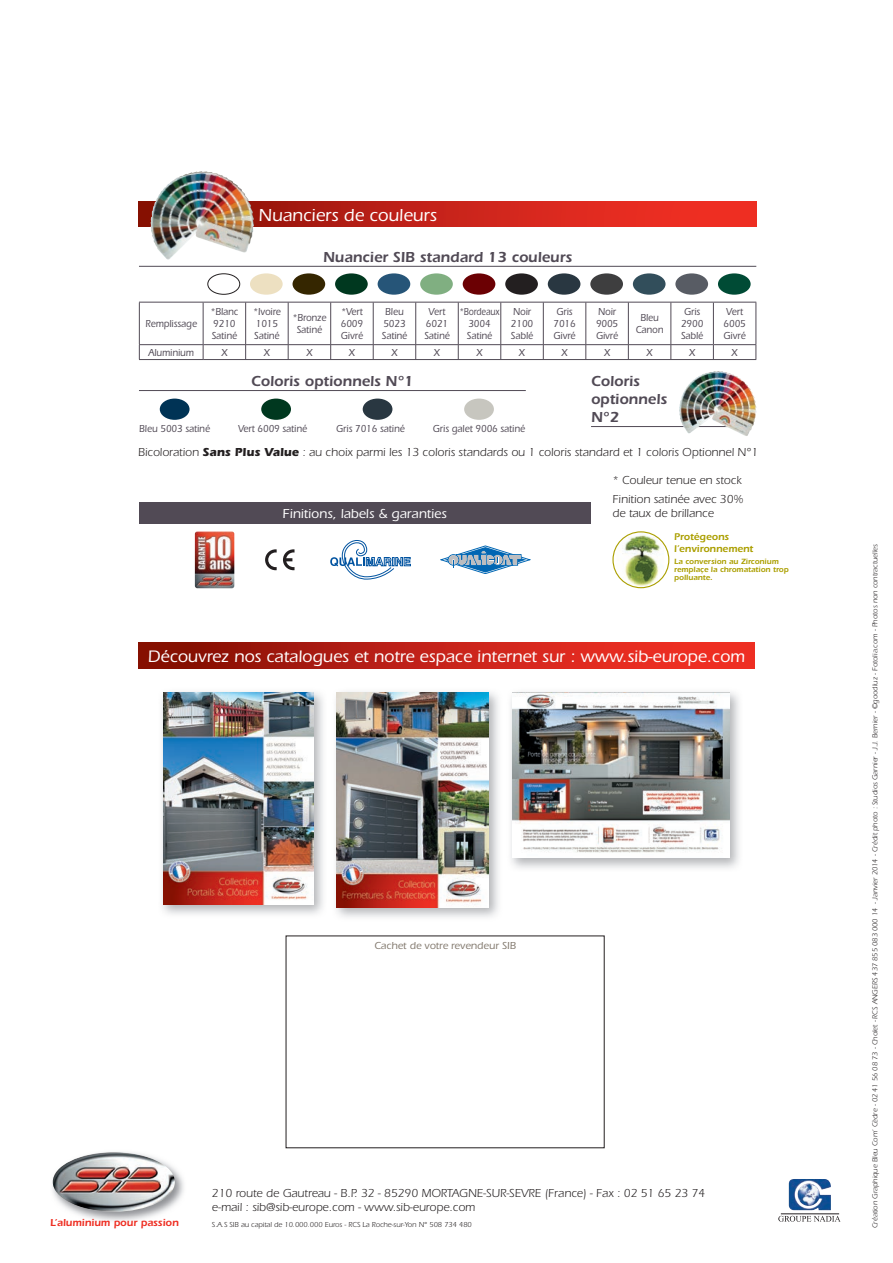
<style>
.page{position:relative;width:893px;height:1263px;background:#fff}
.page>*{position:absolute;margin:0;border:0;box-sizing:border-box;transform-origin:0 0}
.t1{font:500 18px "Itc Eras";color:#fff}
.t2{font:500 17.25px "Itc Eras";color:#fff}
.t3{font:600 15px/18px "Itc Eras";color:#514a55}
.t4{font:500 13.5px "Itc Eras";color:#fff}
.t5{font:12px/14.4px "Itc Eras";color:#231f20}
.t6{font:500 10.5px/12px "Itc Eras";color:#514a55;scale:.9 1}
.t7{font:500 10.5px "Itc Eras";color:#837a6f}
.t8{font:600 10.5px "Itc Eras";color:#ee2e22}
.t9{font:500 10.5px/12px "Itc Eras";color:#514a55;text-align:center;scale:.8 1}
.t10{font:500 10.5px "Itc Eras";color:#514a55}
.t11{font:600 10.2px/12.1px "Itc Eras";color:#ab9f01}
.t12{font:600 7.8px/7.8px "Itc Eras";color:#ab9f01}
.t13{font:7.5px "Itc Eras";color:#231f20}
.s1{font-weight:700}
</style>
<div class="page">
<img style="left:789px;top:1179px;width:42px;height:31px">
<svg style="left:778px;top:1216px;width:63px;height:6px"></svg>
<hr style="left:781px;top:1213px;width:58px;height:1px;background:#231f20">
<img style="left:52px;top:1169px;width:132px;height:52px">
<img style="left:53px;top:1152px;width:122px;height:60px">
<img style="left:336px;top:692px;width:163px;height:225px">
<img style="left:337px;top:693px;width:151px;height:214px">
<img style="left:162px;top:692px;width:161px;height:223px">
<img style="left:163px;top:693px;width:150px;height:212px">
<div style="left:139px;top:503px;width:451px;height:21px;background:#514a55"></div>
<img style="left:195px;top:531px;width:39px;height:57px">
<svg style="left:330px;top:540px;width:81px;height:39px"></svg>
<svg style="left:440px;top:546px;width:90px;height:28px"></svg>
<svg style="left:283px;top:549px;width:11px;height:21px"></svg>
<svg style="left:265px;top:549px;width:12px;height:21px"></svg>
<hr style="left:139px;top:266px;width:617px;height:1px;background:#514a55">
<hr style="left:139px;top:302px;width:1px;height:42px;background:#514a55">
<hr style="left:139px;top:302px;width:64px;height:1px;background:#514a55">
<hr style="left:203px;top:302px;width:1px;height:42px;background:#514a55">
<hr style="left:203px;top:302px;width:510px;height:1px;background:#514a55">
<hr style="left:245px;top:302px;width:1px;height:42px;background:#514a55">
<hr style="left:288px;top:302px;width:1px;height:42px;background:#514a55">
<hr style="left:330px;top:302px;width:1px;height:42px;background:#514a55">
<hr style="left:373px;top:302px;width:1px;height:42px;background:#514a55">
<hr style="left:415px;top:302px;width:1px;height:42px;background:#514a55">
<hr style="left:458px;top:302px;width:1px;height:42px;background:#514a55">
<hr style="left:500px;top:302px;width:1px;height:42px;background:#514a55">
<hr style="left:543px;top:302px;width:1px;height:42px;background:#514a55">
<hr style="left:585px;top:302px;width:1px;height:42px;background:#514a55">
<hr style="left:628px;top:302px;width:1px;height:42px;background:#514a55">
<hr style="left:670px;top:302px;width:1px;height:42px;background:#514a55">
<hr style="left:713px;top:302px;width:1px;height:42px;background:#514a55">
<hr style="left:713px;top:302px;width:43px;height:1px;background:#514a55">
<hr style="left:755px;top:302px;width:1px;height:42px;background:#514a55">
<svg style="left:139px;top:345px;width:1px;height:14px"></svg>
<hr style="left:139px;top:344px;width:64px;height:1px;background:#514a55">
<hr style="left:139px;top:359px;width:64px;height:1px;background:#514a55">
<svg style="left:203px;top:345px;width:1px;height:14px"></svg>
<hr style="left:203px;top:344px;width:510px;height:1px;background:#514a55">
<hr style="left:203px;top:359px;width:553px;height:1px;background:#514a55">
<svg style="left:245px;top:345px;width:1px;height:14px"></svg>
<svg style="left:288px;top:345px;width:1px;height:14px"></svg>
<svg style="left:330px;top:345px;width:1px;height:14px"></svg>
<svg style="left:373px;top:345px;width:1px;height:14px"></svg>
<svg style="left:415px;top:345px;width:1px;height:14px"></svg>
<svg style="left:458px;top:345px;width:1px;height:14px"></svg>
<svg style="left:500px;top:345px;width:1px;height:14px"></svg>
<svg style="left:543px;top:345px;width:1px;height:14px"></svg>
<svg style="left:585px;top:345px;width:1px;height:14px"></svg>
<svg style="left:628px;top:345px;width:1px;height:14px"></svg>
<svg style="left:670px;top:345px;width:1px;height:14px"></svg>
<svg style="left:713px;top:345px;width:1px;height:14px"></svg>
<hr style="left:713px;top:344px;width:43px;height:1px;background:#514a55">
<svg style="left:755px;top:345px;width:1px;height:14px"></svg>
<div style="left:250px;top:273px;width:33px;height:22px;background:#ede0c1;border-radius:50%"></div>
<div style="left:378px;top:273px;width:32px;height:22px;background:#265578;border-radius:50%"></div>
<div style="left:463px;top:273px;width:32px;height:22px;background:#6b0003;border-radius:50%"></div>
<div style="left:293px;top:273px;width:32px;height:22px;background:#352600;border-radius:50%"></div>
<div style="left:207px;top:273px;width:33px;height:22px;border:1px solid #231f20;border-radius:50%"></div>
<div style="left:335px;top:273px;width:33px;height:22px;background:#00381f;border-radius:50%"></div>
<div style="left:548px;top:273px;width:32px;height:22px;background:#293741;border-radius:50%"></div>
<div style="left:718px;top:273px;width:33px;height:22px;background:#004b35;border-radius:50%"></div>
<div style="left:675px;top:273px;width:33px;height:22px;background:#585c64;border-radius:50%"></div>
<div style="left:633px;top:273px;width:32px;height:22px;background:#324e5b;border-radius:50%"></div>
<div style="left:590px;top:273px;width:33px;height:22px;background:#3e3e3f;border-radius:50%"></div>
<div style="left:505px;top:273px;width:33px;height:22px;background:#231f20;border-radius:50%"></div>
<div style="left:420px;top:273px;width:33px;height:22px;background:#80af81;border-radius:50%"></div>
<hr style="left:139px;top:390px;width:387px;height:1px;background:#514a55">
<hr style="left:591px;top:426px;width:140px;height:1px;background:#514a55">
<svg style="left:613px;top:532px;width:56px;height:56px"></svg>
<img style="left:617px;top:533px;width:48px;height:55px">
<div style="left:612px;top:531px;width:57px;height:57px;border:1px solid #ab9f01;border-radius:50%"></div>
<div style="left:160px;top:399px;width:30px;height:21px;background:#035;border-radius:50%"></div>
<div style="left:261px;top:399px;width:30px;height:21px;background:#00381f;border-radius:50%"></div>
<div style="left:363px;top:399px;width:29px;height:21px;background:#293741;border-radius:50%"></div>
<div style="left:464px;top:399px;width:30px;height:21px;background:#c7c6bf;border-radius:50%"></div>
<img style="left:679px;top:371px;width:40px;height:62px">
<svg style="left:138px;top:201px;width:618px;height:26px;background:#cc241a"></svg>
<div style="left:138px;top:643px;width:617px;height:25px;background:linear-gradient(to right,#840f04,#fe3329)"></div>
<img style="left:151px;top:171px;width:103px;height:89px">
<img style="left:511px;top:692px;width:228px;height:176px">
<img style="left:512px;top:693px;width:217px;height:165px">
<h1 class="t1" style="left:258px;top:205px;width:180px">Nuanciers de couleurs</h1>
<p class="t3" style="left:323px;top:248px;width:251px">Nuancier SIB standard 13 couleurs</p>
<p class="t6" style="left:145px;top:318px;width:59px">Remplissage</p>
<p class="t6" style="left:210px;top:306px;width:33px">*Blanc<br>9210<br>Satiné</p>
<p class="t6" style="left:253px;top:306px;width:32px">*Ivoire<br>1015<br>Satiné</p>
<p class="t6" style="left:292px;top:312px;width:39px;text-align:center">*Bronze<br>Satiné</p>
<p class="t6" style="left:341px;top:306px;width:26px;text-align:justify">*Vert 6009<br>Givré</p>
<p class="t6" style="left:382px;top:306px;width:30px;text-align:center">Bleu<br>5023<br>Satiné</p>
<p class="t6" style="left:424px;top:306px;width:30px;text-align:center">Vert<br>6021<br>Satiné</p>
<p class="t9" style="left:459px;top:306px;width:52px">*Bordeaux<br>3004<br>Satiné</p>
<p class="t6" style="left:511px;top:306px;width:26px">Noir<br>2100<br>Sablé</p>
<p class="t6" style="left:553px;top:306px;width:26px">Gris<br>7016<br>Givré</p>
<p class="t6" style="left:596px;top:306px;width:26px">Noir<br>9005<br>Givré</p>
<p class="t6" style="left:636px;top:312px;width:32px;text-align:center">Bleu<br>Canon</p>
<p class="t6" style="left:681px;top:306px;width:26px">Gris<br>2900<br>Sablé</p>
<p class="t6" style="left:724px;top:306px;width:26px">Vert<br>6005<br>Givré</p>
<p class="t6" style="left:149px;top:347px;width:52px">Aluminium</p>
<p class="t10" style="left:221px;top:347px;width:8px">X</p>
<p class="t10" style="left:264px;top:347px;width:8px">X</p>
<p class="t10" style="left:306px;top:347px;width:8px">X</p>
<p class="t10" style="left:349px;top:347px;width:8px">X</p>
<p class="t10" style="left:391px;top:347px;width:8px">X</p>
<p class="t10" style="left:434px;top:347px;width:8px">X</p>
<p class="t10" style="left:476px;top:347px;width:8px">X</p>
<p class="t10" style="left:519px;top:347px;width:8px">X</p>
<p class="t10" style="left:561px;top:347px;width:8px">X</p>
<p class="t10" style="left:604px;top:347px;width:8px">X</p>
<p class="t10" style="left:646px;top:347px;width:8px">X</p>
<p class="t10" style="left:689px;top:347px;width:8px">X</p>
<p class="t10" style="left:732px;top:347px;width:8px">X</p>
<p class="t3" style="left:251px;top:372px;width:164px">Coloris optionnels N°1</p>
<p class="t3" style="left:591px;top:372px;width:78px">Coloris optionnels<br>N°2</p>
<p class="t6" style="left:139px;top:422px;width:80px">Bleu 5003 satiné</p>
<p class="t6" style="left:238px;top:422px;width:78px">Vert 6009 satiné</p>
<p class="t6" style="left:336px;top:422px;width:78px">Gris 7016 satiné</p>
<p class="t6" style="left:433px;top:422px;width:104px">Gris galet 9006 satiné</p>
<p class="t5" style="left:138px;top:445px;width:622px">Bicoloration <span class="s1">Sans Plus Value</span> : au choix parmi les 13 coloris standards ou 1 coloris standard et 1 coloris Optionnel N°1</p>
<p class="t4" style="left:282px;top:506px;width:166px">Finitions, labels &amp; garanties</p>
<p class="t5" style="left:612px;top:470px;width:132px;line-height:19.4px">* Couleur tenue en stock<br>Finition satinée avec 30%</p>
<p class="t5" style="left:612px;top:506px;width:103px">de taux de brillance</p>
<p class="t11" style="left:674px;top:530px;width:81px">Protégeons l’environnement</p>
<p class="t12" style="left:674px;top:557px;width:116px">La conversion au Zirconium remplaçe la chromatation trop polluante.</p>
<h2 class="t2" style="left:148px;top:646px;width:598px">Découvrez nos catalogues et notre espace internet sur : www.sib-europe.com</h2>
<p class="t7" style="left:374px;top:939px;width:143px">Cachet de votre revendeur SIB</p>
<p class="t8" style="left:50px;top:1216px;width:130px">L’aluminium pour passion</p>
<p class="t5" style="left:212px;top:1186px;width:495px">210 route de Gautreau - B.P. 32 - 85290 MORTAGNE-SUR-SEVRE (France) - Fax : 02 51 65 23 74 e-mail : sib@sib-europe.com - www.sib-europe.com</p>
<p class="t13" style="left:212px;top:1220px;width:261px">S.A.S SIB au capital de 10.000.000 Euros - RCS La Roche-sur-Yon N° 508 734 480</p>
<p class="t13" style="left:871px;top:1228px;width:686px;rotate:-90deg">Création Graphique Bleu Com’ Cèdre - 02 41 56 08 73 - Cholet - RCS ANGERS 437 855 083 000 14 - Janvier 2014 - Crédit photo : Studios Garnier - J.J. Bernier - ©goodluz - Fotolia.com - Photos non contractuelles</p>
</div>
